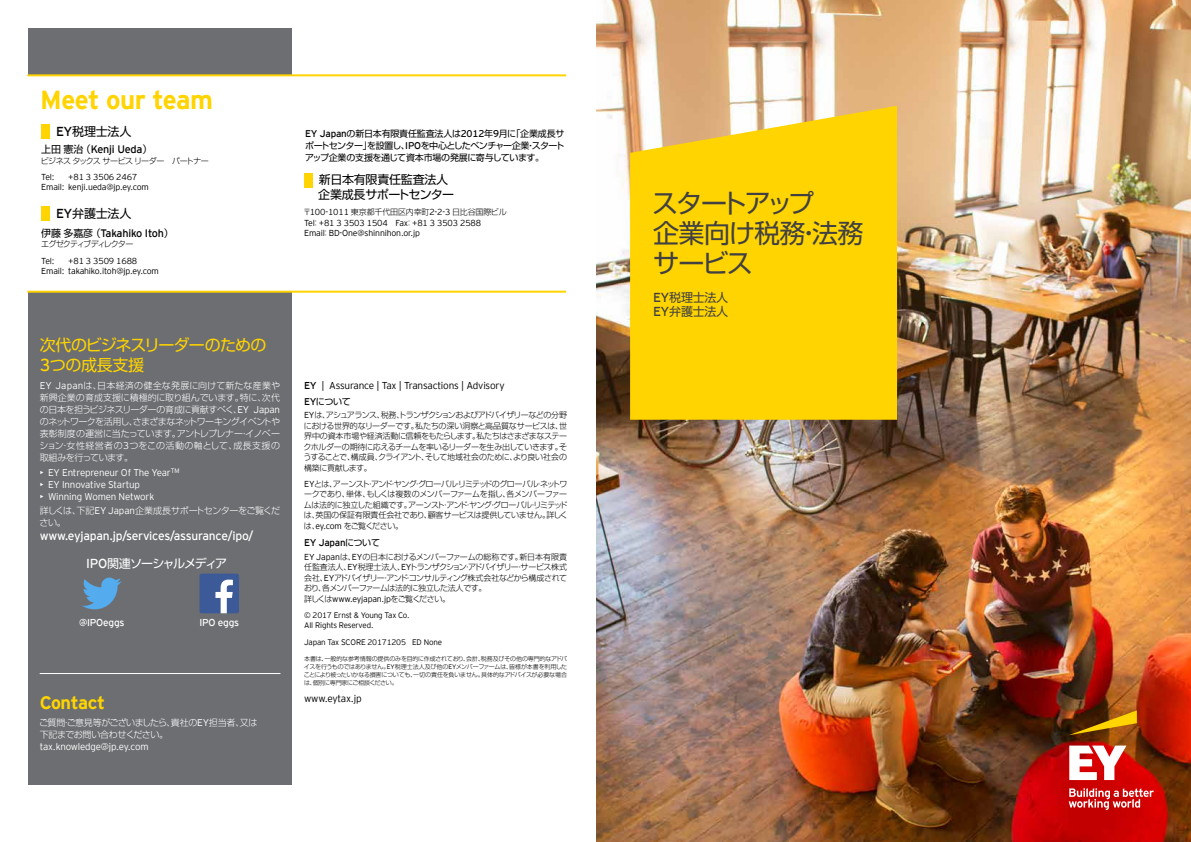
<style>
.page{position:relative;width:1191px;height:842px;background:#fff}
.page>*{position:absolute;margin:0;border:0;box-sizing:border-box;transform-origin:0 0}
.t1{font:26px/29.9px "Shin Go Pro";letter-spacing:-.05em;color:#414042}
.t2{font:700 26px "EY Interstate";letter-spacing:-.02em;color:#ffd400}
.t3{font:700 18px "EY Interstate";letter-spacing:-.02em;color:#ffd400}
.t4{font:16px/20px "Shin Go Pro";letter-spacing:-.04em;color:#ffd400}
.t5{font:12px "EY Interstate";letter-spacing:-.02em;color:#fff}
.t6{font:12px/15px "Shin Go Pro";letter-spacing:-.02em;color:#000}
.t7{font:12px/13.8px "Shin Go Pro";letter-spacing:-.02em;color:#414042}
.t8{font:12px "Shin Go Pro";letter-spacing:-.095em;color:#fff}
.t9{font:10.8px "EY Interstate";letter-spacing:-.02em;color:#000}
.t10{font:300 10px "EY Interstate";letter-spacing:-.02em;color:#000}
.t11{font:10px "EY Interstate";letter-spacing:-.02em;color:#fff}
.t12{font:300 9.8px "EY Interstate";letter-spacing:-.02em;color:#fff}
.t13{font:9.8px "EY Interstate";letter-spacing:-.02em;color:#000}
.t14{font:300 9px/12px "Shin Go Pro";letter-spacing:-.04em;color:#fff}
.t15{font:9px/12px "Shin Go Pro";letter-spacing:-.05em;color:#000;text-align:justify}
.t16{font:300 8.7px/10.5px "EY Interstate";letter-spacing:-.02em;color:#000}
.t17{font:300 8px/10.5px "Shin Go Pro";letter-spacing:-.055em;color:#000;text-align:justify}
.t18{font:300 8px/10.5px "EY Interstate";letter-spacing:-.02em;color:#000}
.t19{font:300 8px "Shin Go Pro";letter-spacing:-.02em;color:#000}
.t20{font:300 8px "Shin Go Pro";letter-spacing:-.115em;color:#000}
.t21{font:300 6px/8px "Shin Go Pro";letter-spacing:-.035em;color:#000;text-align:justify}
.s1{font-family:"Shin Go Pro";font-size:10px}
.s2{font-family:"EY Interstate";font-size:13px}
.s3{font-family:"EY Interstate";font-size:9.8px}
.s4{font-family:"EY Interstate";font-size:8.7px}
.s5{font-family:"Shin Go Pro";font-size:8px}
.s6{font-family:"EY Interstate";font-size:17.3px}
.s7{font-weight:400}
.s8{font-family:"Shin Go Pro";font-size:9px}
.s9{font-family:"EY Interstate";font-size:6.5px}
</style>
<div class="page">
<img style="left:596px;top:0;width:595px;height:842px">
<svg style="left:1068px;top:710px;width:68px;height:25px"></svg>
<svg style="left:1068px;top:745px;width:85px;height:65px"></svg>
<svg style="left:630px;top:106px;width:267px;height:314px;fill:#ffd400"></svg>
<div style="left:28px;top:28px;width:263px;height:757px;background:#6d6e71"></div>
<hr style="left:40px;top:673px;width:240px;height:1px;background:#fff">
<div style="left:199px;top:574px;width:40px;height:39px;background:#3d5a98;border-radius:2px"></div>
<svg style="left:215px;top:580px;width:18px;height:33px"></svg>
<svg style="left:82px;top:578px;width:40px;height:31px"></svg>
<div style="left:0;top:76px;width:595px;height:215px;background:#fff"></div>
<div style="left:41px;top:124px;width:9px;height:15px;background:#ffd400"></div>
<div style="left:41px;top:207px;width:9px;height:14px;background:#ffd400"></div>
<div style="left:304px;top:173px;width:9px;height:14px;background:#ffd400"></div>
<hr style="left:27px;top:74px;width:539px;height:2px;background:#ffd400">
<hr style="left:27px;top:291px;width:539px;height:2px;background:#ffd400">
<h1 class="t2" style="left:40px;top:81px;width:174px">Meet our team</h1>
<h3 class="t9" style="left:41px;top:142px;width:113px"><span class="s1">上田憲治（</span>Kenji Ueda<span class="s1">）</span></h3>
<p class="t17" style="left:41px;top:154px;width:170px">ビジネスタックスサービスリーダー　パートナー</p>
<p class="t16" style="left:41px;top:171px;width:15px">Tel:</p>
<h3 class="t6" style="left:56px;top:122px;width:77px"><span class="s2">EY</span>税理士法人</h3>
<p class="t16" style="left:41px;top:171px;width:109px;text-indent:27px">+81 3 3506 2467<br>Email: kenji.ueda@jp.ey.com</p>
<h3 class="t6" style="left:56px;top:204px;width:77px"><span class="s2">EY</span>弁護士法人</h3>
<h3 class="t9" style="left:41px;top:225px;width:134px"><span class="s1">伊藤多嘉彦（</span>Takahiko Itoh<span class="s1">）</span></h3>
<p class="t20" style="left:41px;top:238px;width:94px">エグゼクティブディレクター</p>
<p class="t16" style="left:41px;top:255px;width:15px">Tel:</p>
<p class="t16" style="left:41px;top:255px;width:119px;text-indent:27px">+81 3 3509 1688<br>Email: takahiko.itoh@jp.ey.com</p>
<p class="t15" style="left:305px;top:127px;width:261px"><span class="s3">EY Japan</span>の新日本有限責任監査法人は<span class="s3">2012</span>年<span class="s3">9</span>月に「企業成長サポートセンター」を設置し、<span class="s3">IPO</span>を中心としたベンチャー企業・スタートアップ企業の支援を通じて資本市場の発展に寄与しています。</p>
<h3 class="t6" style="left:318px;top:171px;width:137px">新日本有限責任監査法人企業成長サポートセンター</h3>
<p class="t19" style="left:303px;top:206px;width:205px">〒<span class="s4">100-1011</span> 東京都千代田区内幸町<span class="s4">2-2-3</span> 日比谷国際ビル</p>
<p class="t16" style="left:304px;top:217px;width:178px">Tel<span class="s5">：</span>+81 3 3503 1504 Fax<span class="s5">：</span>+81 3 3503 2588<br>Email<span class="s5">：</span>BD-One@shinnihon.or.jp</p>
<h3 class="t4" style="left:40px;top:333px;width:228px">次代のビジネスリーダーのための<br><span class="s6">3</span>つの成長支援</h3>
<p class="t14" style="left:39px;top:378px;width:242px;text-align:justify"><span class="s3">EY Japan</span>は、日本経済の健全な発展に向けて新たな産業や新興企業の育成支援に積極的に取り組んでいます。特に、次代の日本を担うビジネスリーダーの育成に貢献すべく、<span class="s3">EY Japan</span>のネットワークを活用し、さまざまなネットワーキングイベントや表彰制度の運営に当たっています。アントレプレナー・イノベーション・女性経営者の<span class="s3">3</span>つをこの活動の軸として、成長支援の取組みを行っています。</p>
<p class="t12" style="left:40px;top:465px;width:141px">• EY Entrepreneur Of The Year<sup>TM</sup></p>
<p class="t12" style="left:40px;top:477px;width:102px">• EY Innovative Startup</p>
<p class="t12" style="left:40px;top:489px;width:116px">• Winning Women Network</p>
<p class="t14" style="left:39px;top:504px;width:242px">詳しくは、下記<span class="s3">EY Japan</span>企業成長サポートセンターをご覧ください。</p>
<h3 class="t5" style="left:40px;top:528px;width:215px">www.eyjapan.jp/services/assurance/ipo/</h3>
<h3 class="t8" style="left:86px;top:554px;width:142px"><span class="s2">IPO</span>関連ソーシャルメディア</h3>
<p class="t11" style="left:79px;top:615px;width:47px">@IPOeggs</p>
<p class="t11" style="left:199px;top:615px;width:41px">IPO eggs</p>
<h2 class="t3" style="left:40px;top:689px;width:67px">Contact</h2>
<p class="t14" style="left:39px;top:715px;width:220px">ご質問・ご意見等がございましたら、貴社の<span class="s3">EY</span>担当者、又は下記までお問い合わせください。</p>
<p class="t12" style="left:40px;top:740px;width:110px">tax.knowledge@jp.ey.com</p>
<p class="t10" style="left:304px;top:378px;width:202px"><span class="s7">EY</span> | Assurance | Tax | Transactions | Advisory</p>
<p class="t15" style="left:304px;top:394px;width:48px"><span class="s3">EY</span>について</p>
<p class="t17" style="left:303px;top:409px;width:265px"><span class="s4">EY</span>は、アシュアランス、税務、トランザクションおよびアドバイザリーなどの分野における世界的なリーダーです。私たちの深い洞察と高品質なサービスは、世界中の資本市場や経済活動に信頼をもたらします。私たちはさまざまなステークホルダーの期待に応えるチームを率いるリーダーを生み出していきます。そうすることで、構成員、クライアント、そして地域社会のために、より良い社会の構築に貢献します。</p>
<p class="t17" style="left:304px;top:477px;width:265px"><span class="s4">EY</span>とは、アーンスト・アンド・ヤング・グローバル・リミテッドのグローバル・ネットワークであり、単体、もしくは複数のメンバーファームを指し、各メンバーファームは法的に独立した組織です。アーンスト・アンド・ヤング・グローバル・リミテッドは、英国の保証有限責任会社であり、顧客サービスは提供していません。詳しくは、<span class="s4">ey.com</span> をご覧ください。</p>
<p class="t13" style="left:304px;top:536px;width:77px">EY Japan<span class="s8">について</span></p>
<p class="t17" style="left:304px;top:550px;width:265px"><span class="s4">EY Japan</span>は、<span class="s4">EY</span>の日本におけるメンバーファームの総称です。新日本有限責任監査法人、<span class="s4">EY</span>税理士法人、<span class="s4">EY</span>トランザクション・アドバイザリー・サービス株式会社、<span class="s4">EY</span>アドバイザリー・アンド・コンサルティング株式会社などから構成されており、各メンバーファームは法的に独立した法人です。</p>
<p class="t16" style="left:304px;top:593px;width:148px"><span class="s5">詳しくは</span>www.eyjapan.jp<span class="s5">をご覧ください。</span></p>
<p class="t18" style="left:304px;top:609px;width:107px">© 2017 Ernst &amp; Young Tax Co.<br>All Rights Reserved.</p>
<p class="t18" style="left:304px;top:636px;width:139px">Japan Tax SCORE 20171205 ED None</p>
<p class="t21" style="left:304px;top:653px;width:265px">本書は、一般的な参考情報の提供のみを目的に作成されており、会計、税務及びその他の専門的なアドバイスを行うものではありません。<span class="s9">EY</span>税理士法人及び他の<span class="s9">EY</span>メンバーファームは、皆様が本書を利用したことにより被ったいかなる損害についても、一切の責任を負いません。具体的なアドバイスが必要な場合は、個別に専門家にご相談ください。</p>
<p class="t10" style="left:304px;top:692px;width:59px">www.eytax.jp</p>
<h1 class="t1" style="left:652px;top:185px;width:213px">スタートアップ<br>企業向け税務・法務サービス</h1>
<h3 class="t7" style="left:653px;top:289px;width:77px"><span class="s2">EY</span>税理士法人<br><span class="s2">EY</span>弁護士法人</h3>
</div>
